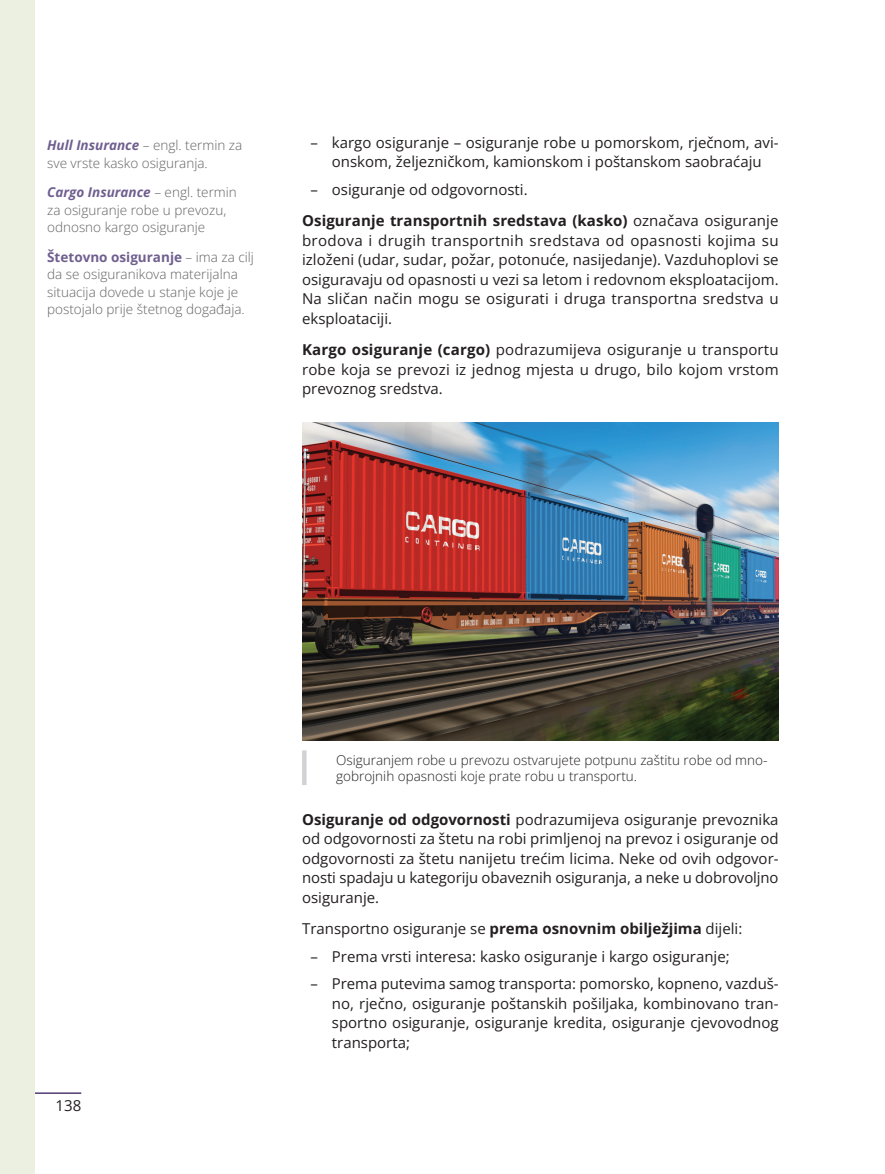
<style>
.page{position:relative;width:885px;height:1174px;background:#fff}
.page>*{position:absolute;margin:0;border:0;box-sizing:border-box;transform-origin:0 0}
.t1{font:15px/19.5px "Open Sans";color:#231f20;text-align:justify}
.t2{font:300 13.5px/17.5px "Open Sans";color:#636366}
.t3{font:300 13.5px/16.2px "Open Sans";color:#231f20}
.s1{font-weight:700;font-style:italic;color:#6f5f8f}
.s2{font-weight:700;color:#6f5f8f}
.s3{font-weight:700}
</style>
<div class="page">
<hr style="left:34px;top:1092px;width:47px;height:2px;background:#513c74">
<div style="left:0;top:0;width:34px;height:1174px;background:#ebf0e0"></div>
<hr style="left:302px;top:750px;width:4px;height:35px;background:#d1d2d4">
<img style="left:302px;top:423px;width:476px;height:317px">
<p class="t2" style="left:47px;top:136px;width:196px"><span class="s1">Hull Insurance</span> – engl. termin za sve vrste kasko osiguranja.</p>
<p class="t2" style="left:47px;top:183px;width:191px"><span class="s1">Cargo Insurance</span> – engl. termin za osiguranje robe u prevozu, odnosno kargo osiguranje</p>
<p class="t2" style="left:47px;top:248px;width:208px"><span class="s2">Štetovno osiguranje</span> – ima za cilj da se osiguranikova materijalna situacija dovede u stanje koje je postojalo prije štetnog događaja.</p>
<p class="t1" style="left:310px;top:132px;width:469px;text-align:center">– kargo osiguranje – osiguranje robe u pomorskom, rječnom, avi&shy;onskom, željezničkom, kamionskom i poštanskom saobraćaju</p>
<p class="t1" style="left:302px;top:173px;width:478px;line-height:31.3px;text-indent:9px">– osiguranje od odgovornosti.<br><span class="s3">Osiguranje transportnih sredstava (kasko)</span> označava osiguranje</p>
<p class="t1" style="left:302px;top:230px;width:478px">brodova i drugih transportnih sredstava od opasnosti kojima su izloženi (udar, sudar, požar, potonuće, nasijedanje). Vazduhoplovi se osiguravaju od opasnosti u vezi sa letom i redovnom eksploatacijom.<br>Na sličan način mogu se osigurati i druga transportna sredstva u eksploataciji.</p>
<p class="t1" style="left:302px;top:340px;width:478px"><span class="s3">Kargo osiguranje (cargo)</span> podrazumijeva osiguranje u transportu robe koja se prevozi iz jednog mjesta u drugo, bilo kojom vrstom prevoznog sredstva.</p>
<p class="t1" style="left:55px;top:1095px;width:27px">138</p>
<p class="t3" style="left:336px;top:751px;width:433px">Osiguranjem robe u prevozu ostvarujete potpunu zaštitu robe od mno&shy;gobrojnih opasnosti koje prate robu u transportu.</p>
<p class="t1" style="left:302px;top:809px;width:478px"><span class="s3">Osiguranje od odgovornosti</span> podrazumijeva osiguranje prevoznika od odgovornosti za štetu na robi primljenoj na prevoz i osiguranje od odgovornosti za štetu nanijetu trećim licima. Neke od ovih odgovor&shy;nosti spadaju u kategoriju obaveznih osiguranja, a neke u dobrovoljno osiguranje.</p>
<p class="t1" style="left:302px;top:918px;width:441px">Transportno osiguranje se <span class="s3">prema osnovnim obilježjima</span> dijeli:</p>
<p class="t1" style="left:310px;top:946px;width:420px">– Prema vrsti interesa: kasko osiguranje i kargo osiguranje;</p>
<p class="t1" style="left:332px;top:973px;width:448px;text-indent:-21px">– Prema putevima samog transporta: pomorsko, kopneno, vazduš&shy;no, rječno, osiguranje poštanskih pošiljaka, kombinovano tran&shy;sportno osiguranje, osiguranje kredita, osiguranje cjevovodnog transporta;</p>
</div>
